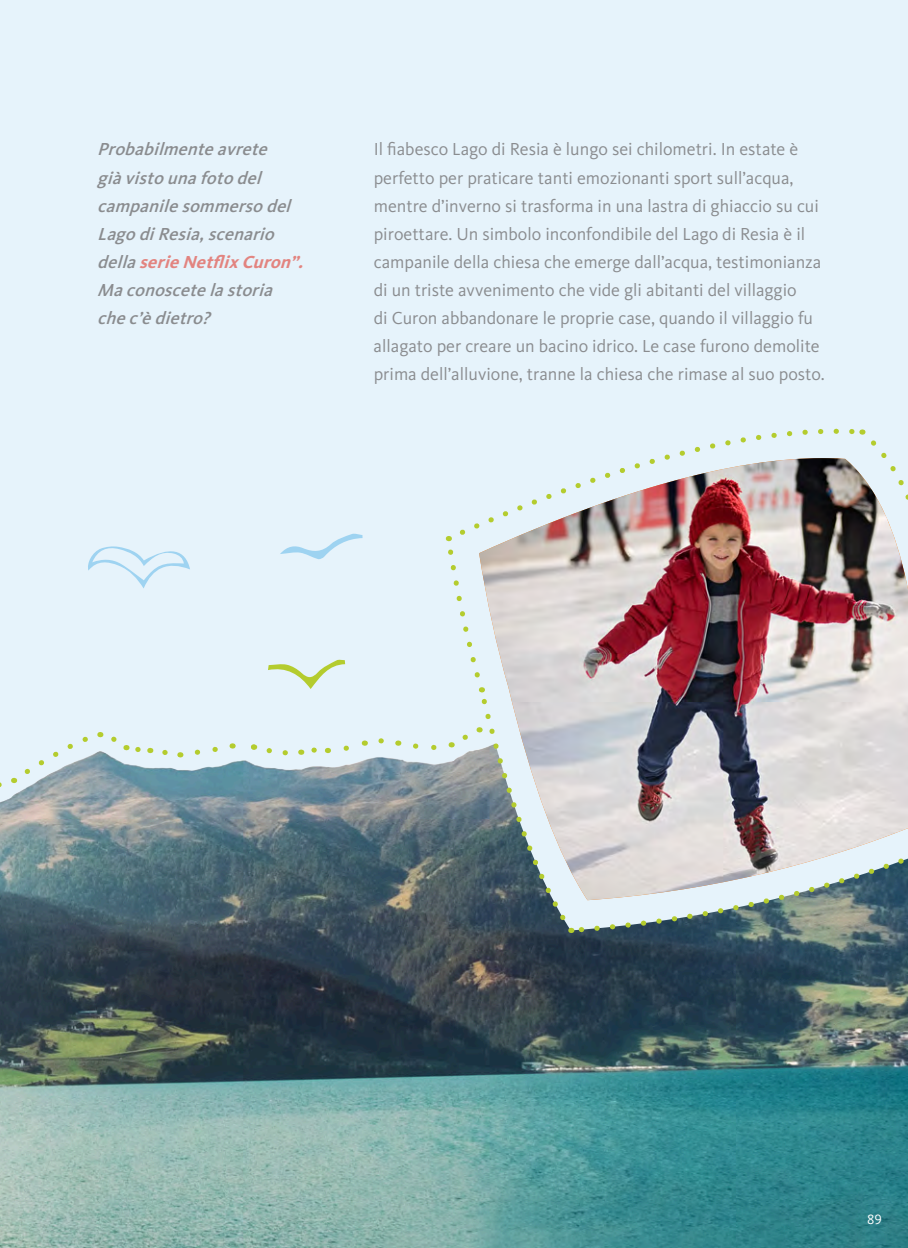
<style>
.page{position:relative;width:908px;height:1248px;background:#fff}
.page>*{position:absolute;margin:0;border:0;box-sizing:border-box;transform-origin:0 0}
.t1{font:18px/28px "Kievit Pro";color:#8a8c8f}
.t2{font:italic 500 18px/28px "Kievit Pro";color:#8a8c8f}
.t3{font:14px "Kievit Pro";color:#fff}
.s1{font-weight:700;color:#e28480}
</style>
<div class="page">
<div style="left:0;top:0;width:907px;height:1247px;background:#e6f3fb"></div>
<img style="left:0;top:663px;width:907px;height:584px">
<svg style="left:268px;top:659px;width:77px;height:30px"></svg>
<svg style="left:280px;top:533px;width:82px;height:26px"></svg>
<svg style="left:88px;top:546px;width:102px;height:42px"></svg>
<svg style="left:0;top:730px;width:101px;height:62px"></svg>
<svg style="left:107px;top:732px;width:44px;height:23px"></svg>
<svg style="left:159px;top:746px;width:22px;height:13px"></svg>
<svg style="left:191px;top:739px;width:110px;height:19px"></svg>
<svg style="left:308px;top:745px;width:20px;height:10px"></svg>
<svg style="left:340px;top:739px;width:25px;height:15px"></svg>
<svg style="left:375px;top:735px;width:23px;height:12px"></svg>
<img style="left:409px;top:429px;width:499px;height:506px">
<p class="t2" style="left:97px;top:135px;width:213px">Probabilmenteavrete giàvistounafotodel campanilesommersodel<br>LagodiResia,scenario della<span class="s1">serieNetflixCuron”.<br></span>Maconoscetelastoria chec’èdietro?</p>
<p class="t1" style="left:373px;top:135px;width:452px">Il fiabesco Lago di Resia è lungo sei chilometri. In estate è perfetto per praticare tanti emozionanti sport sull’acqua, mentre d’inverno si trasforma in una lastra di ghiaccio su cui piroettare. Un simbolo inconfondibile del Lago di Resia è il campanile della chiesa che emerge dall’acqua, testimonianza di un triste avvenimento che vide gli abitanti del villaggio<br>di Curon abbandonare le proprie case, quando il villaggio fu allagato per creare un bacino idrico. Le case furono demolite prima dell’alluvione, tranne la chiesa che rimase al suo posto.</p>
<p class="t3" style="left:866px;top:1211px;width:16px">89</p>
</div>
